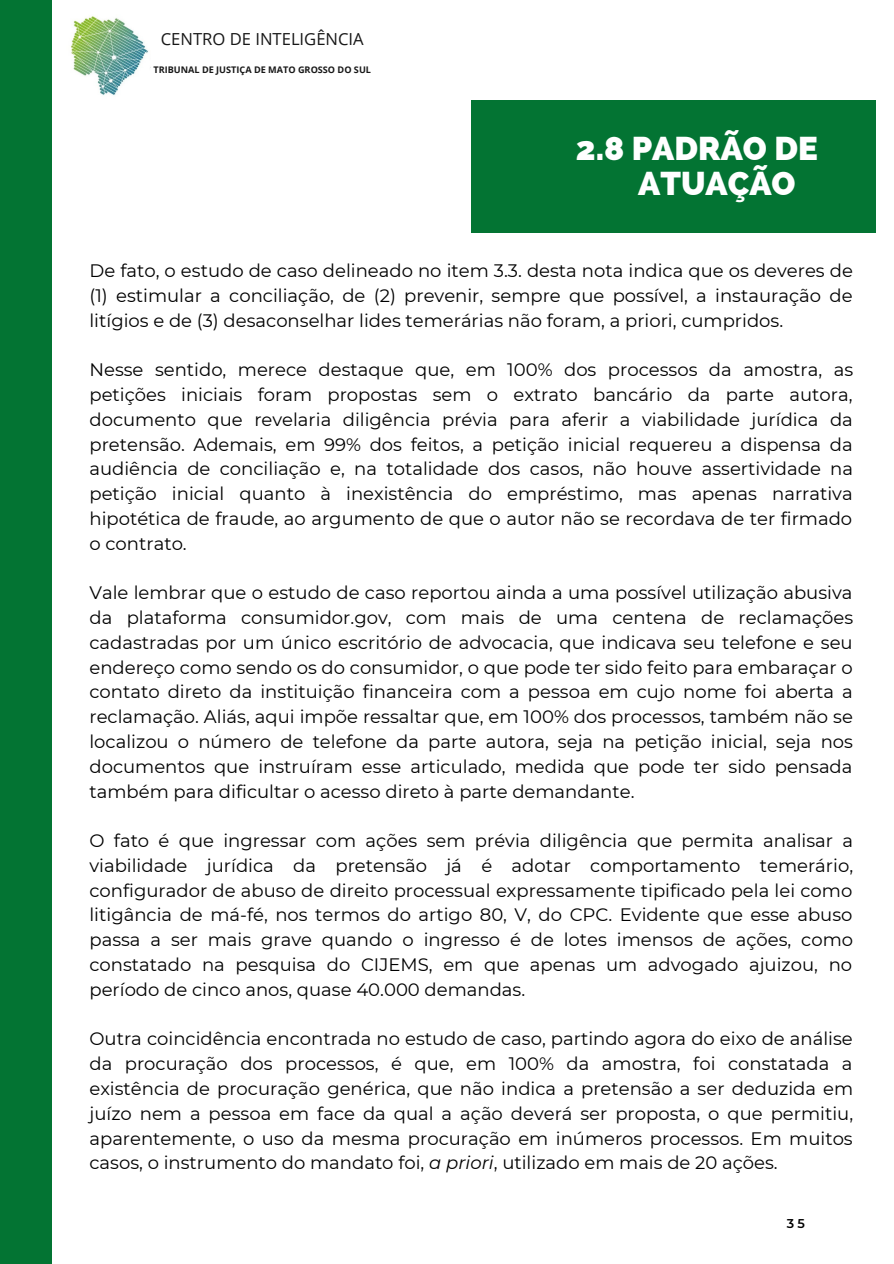
<style>
.page{position:relative;width:894px;height:1264px;background:#fff}
.page>*{position:absolute;margin:0;border:0;box-sizing:border-box;transform-origin:0 0}
.t1{font:800 33px/35px "Raleway";color:#fff}
.t2{font:18px/24.8px "Montserrat";color:#000;text-align:justify}
.t3{font:16.65px "Open Sans";color:#181818}
.t4{font:600 12.75px "Montserrat";color:#000}
.t5{font:700 9.15px "Open Sans";color:#181818}
.s1{font-style:italic}
</style>
<div class="page">
<div style="left:0;top:0;width:52px;height:1263px;background:#037433"></div>
<img style="left:70px;top:16px;width:79px;height:80px">
<div style="left:471px;top:100px;width:404px;height:133px;background:#037433"></div>
<p class="t3" style="left:161px;top:27px;width:204px">CENTRO DE INTELIGÊNCIA</p>
<p class="t5" style="left:153px;top:63px;width:219px">TRIBUNAL DE JUSTIÇA DE MATO GROSSO DO SUL</p>
<h1 class="t1" style="left:638px;top:131px;width:181px;text-indent:-62px">2.8 PADRÃO DE<br>ATUAÇÃO</h1>
<p class="t2" style="left:89px;top:258px;width:764px">De fato, o estudo de caso delineado no item 3.3. desta nota indica que os deveres de (1) estimular a conciliação, de (2) prevenir, sempre que possível, a instauração de litígios e de (3) desaconselhar lides temerárias não foram, a priori, cumpridos.</p>
<p class="t2" style="left:89px;top:357px;width:765px">Nesse sentido, merece destaque que, em 100% dos processos da amostra, as petições iniciais foram propostas sem o extrato bancário da parte autora, documento que revelaria diligência prévia para aferir a viabilidade jurídica da pretensão. Ademais, em 99% dos feitos, a petição inicial requereu a dispensa da audiência de conciliação e, na totalidade dos casos, não houve assertividade na petição inicial quanto à inexistência do empréstimo, mas apenas narrativa hipotética de fraude, ao argumento de que o autor não se recordava de ter firmado o contrato.</p>
<p class="t2" style="left:89px;top:580px;width:765px">Vale lembrar que o estudo de caso reportou ainda a uma possível utilização abusiva da plataforma consumidor.gov, com mais de uma centena de reclamações cadastradas por um único escritório de advocacia, que indicava seu telefone e seu endereço como sendo os do consumidor, o que pode ter sido feito para embaraçar o contato direto da instituição financeira com a pessoa em cujo nome foi aberta a reclamação. Aliás, aqui impõe ressaltar que, em 100% dos processos, também não se localizou o número de telefone da parte autora, seja na petição inicial, seja nos documentos que instruíram esse articulado, medida que pode ter sido pensada também para dificultar o acesso direto à parte demandante.</p>
<p class="t2" style="left:89px;top:828px;width:765px">O fato é que ingressar com ações sem prévia diligência que permita analisar a viabilidade jurídica da pretensão já é adotar comportamento temerário, configurador de abuso de direito processual expressamente tipificado pela lei como litigância de má-fé, nos termos do artigo 80, V, do CPC. Evidente que esse abuso passa a ser mais grave quando o ingresso é de lotes imensos de ações, como constatado na pesquisa do CIJEMS, em que apenas um advogado ajuizou, no período de cinco anos, quase 40.000 demandas.</p>
<p class="t2" style="left:89px;top:1026px;width:765px">Outra coincidência encontrada no estudo de caso, partindo agora do eixo de análise da procuração dos processos, é que, em 100% da amostra, foi constatada a existência de procuração genérica, que não indica a pretensão a ser deduzida em juízo nem a pessoa em face da qual a ação deverá ser proposta, o que permitiu, aparentemente, o uso da mesma procuração em inúmeros processos. Em muitos casos, o instrumento do mandato foi, <span class="s1">a priori</span>, utilizado em mais de 20 ações.</p>
<p class="t4" style="left:786px;top:1215px;width:19px">35</p>
</div>
